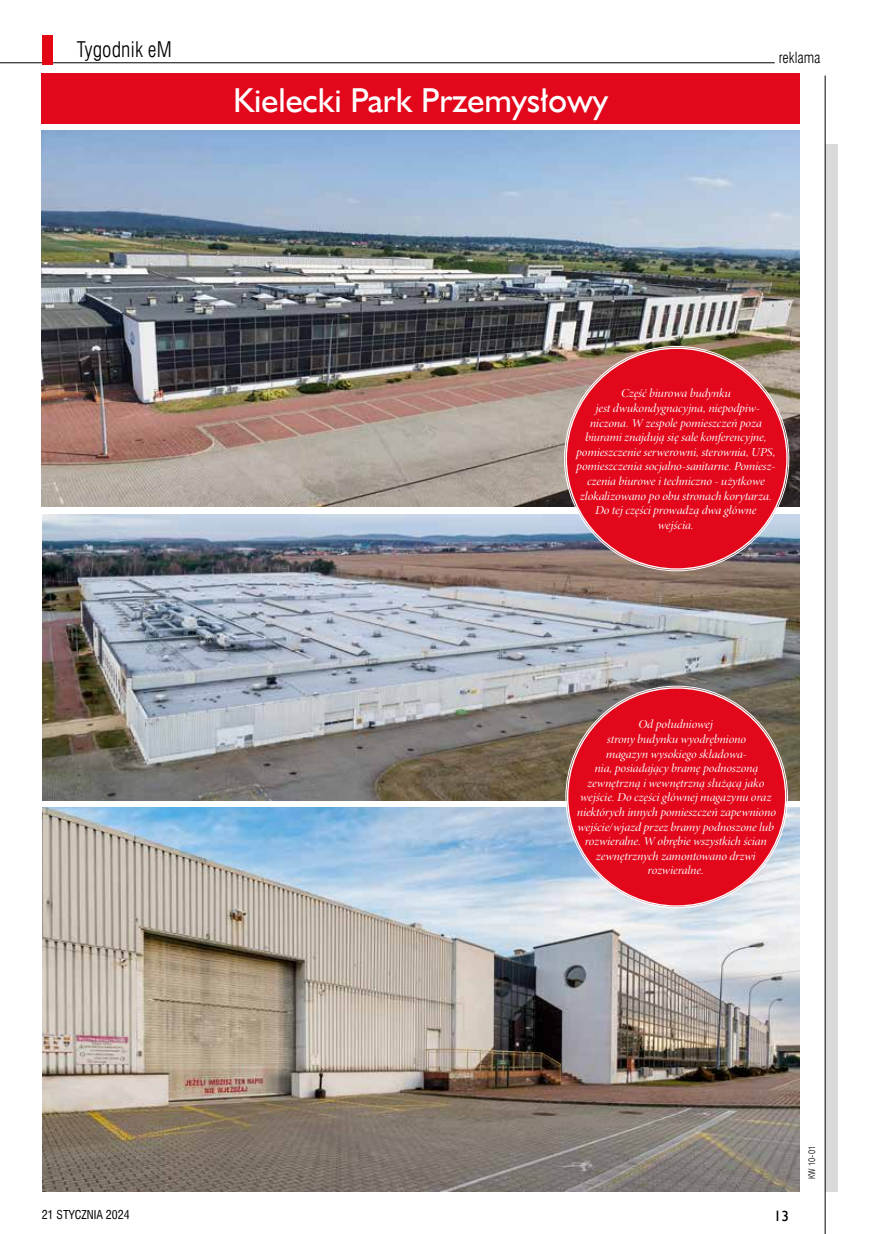
<style>
.page{position:relative;width:872px;height:1234px;background:#fff}
.page>*{position:absolute;margin:0;border:0;box-sizing:border-box;transform-origin:0 0}
.t1{font:34.5px "Humanst 521 EUX";color:#fff}
.t2{font:21px "Swis 721 Lt Cn EUX";color:#000}
.t3{font:15px "Swis 721 Lt Cn EUX";color:#000}
.t4{font:15px "Humanst 521 EUX";color:#000}
.t5{font:12.15px/14.5px "Minion Pro It Disp";letter-spacing:-.005em;color:#fff;text-align:center;scale:1.06 1}
.t6{font:12px "Swis 721 Cn EUX";color:#000}
.t7{font:9px "Swis 721 Lt Cn EUX";color:#000}
</style>
<div class="page">
<div style="left:825px;top:144px;width:13px;height:1047px;background:#dadada"></div>
<hr style="left:824px;top:75px;width:1px;height:1158px;background:#000">
<hr style="left:0;top:62px;width:774px;height:1px;background:#000">
<div style="left:43px;top:35px;width:10px;height:30px;background:#e30613"></div>
<img style="left:42px;top:131px;width:757px;height:375px">
<img style="left:43px;top:514px;width:756px;height:286px">
<div style="left:565px;top:347px;width:222px;height:222px;background:#e2071b;border-radius:50%"></div>
<div style="left:42px;top:73px;width:757px;height:51px;background:#e2071b"></div>
<img style="left:43px;top:807px;width:756px;height:384px">
<div style="left:567px;top:687px;width:219px;height:219px;background:#e2071b;border-radius:50%"></div>
<h2 class="t2" style="left:77px;top:37px;width:96px">Tygodnik eM</h2>
<p class="t3" style="left:779px;top:48px;width:43px">reklama</p>
<h1 class="t1" style="left:233px;top:79px;width:377px">Kielecki Park Przemysłowy</h1>
<p class="t5" style="left:576px;top:386px;width:190px">Część biurowa budynku<br>jest dwukondygnacyjna, niepodpiw&shy;niczona. W zespole pomieszczeń poza biurami znajdują się sale konferencyjne, pomieszczenie serwerowni, sterownia, UPS, pomieszczenia socjalno-sanitarne. Pomiesz&shy;czenia biurowe i techniczno - użytkowe zlokalizowano po obu stronach korytarza.<br>Do tej części prowadzą dwa główne wejścia.</p>
<p class="t5" style="left:577px;top:717px;width:189px">Od południowej<br>strony budynku wyodrębniono<br>magazyn wysokiego składowa-<br>nia, posiadający bramę podnoszoną zewnętrzną i wewnętrzną służącą jako wejście. Do części głównej magazynu oraz niektórych innych pomieszczeń zapewniono wejście/wjazd przez bramy podnoszone lub rozwieralne. W obrębie wszystkich ścian zewnętrznych zamontowano drzwi rozwieralne.</p>
<p class="t6" style="left:42px;top:1206px;width:90px">21 STYCZNIA 2024</p>
<p class="t4" style="left:774px;top:1206px;width:17px">13</p>
<p class="t7" style="left:806px;top:1178px;width:35px;rotate:-90deg">KW 10-01</p>
</div>
